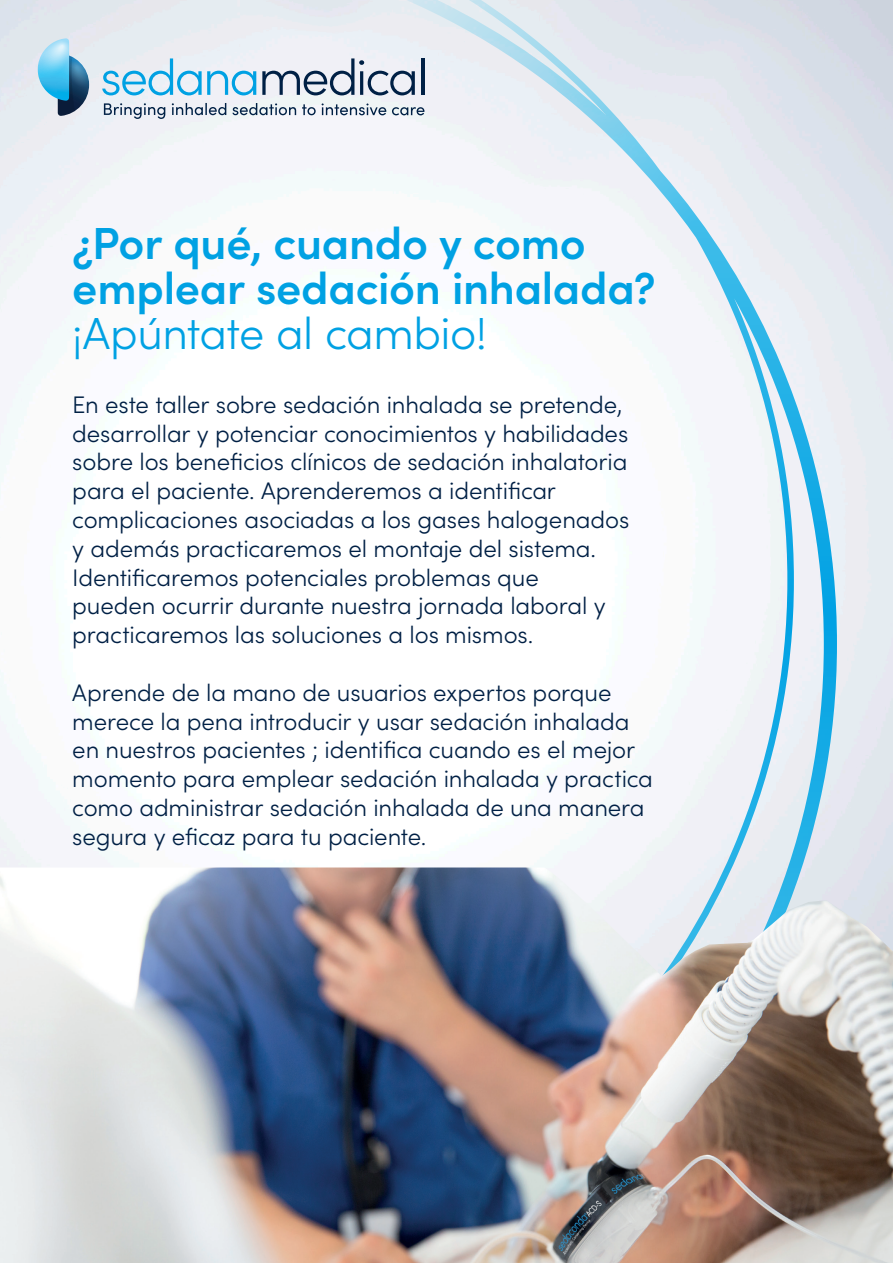
<style>
.page{position:relative;width:893px;height:1263px;background:#fff}
.page>*{position:absolute;margin:0;border:0;box-sizing:border-box;transform-origin:0 0}
.t1{font:600 45px/45px "Sofia Pro";letter-spacing:-.005em;color:#00a1e3}
.t2{font:300 45px "Sofia Pro";letter-spacing:-.01em;color:#00a1e3}
.t3{font:300 24px/28.8px "Sofia Pro";letter-spacing:-.005em;color:#002045}
</style>
<div class="page">
<svg style="left:372px;top:0;width:465px;height:867px"></svg>
<svg style="left:38px;top:38px;width:51px;height:78px;background:#7fb4ce"></svg>
<svg style="left:102px;top:58px;width:154px;height:37px"></svg>
<svg style="left:262px;top:58px;width:153px;height:37px"></svg>
<hr style="left:421px;top:58px;width:3px;height:37px;background:#002045">
<svg style="left:104px;top:103px;width:61px;height:16px"></svg>
<svg style="left:172px;top:103px;width:54px;height:12px"></svg>
<svg style="left:232px;top:103px;width:64px;height:12px"></svg>
<svg style="left:302px;top:104px;width:14px;height:11px"></svg>
<svg style="left:322px;top:103px;width:64px;height:12px"></svg>
<svg style="left:392px;top:107px;width:32px;height:8px"></svg>
<img style="left:0;top:867px;width:893px;height:396px">
<p class="t1" style="left:72px;top:218px;width:585px">¿Por qué, cuando y como emplear sedación inhalada?</p>
<p class="t2" style="left:72px;top:301px;width:416px">¡Apúntate al cambio!</p>
<p class="t3" style="left:72px;top:389px;width:559px">En este taller sobre sedación inhalada se pretende, desarrollar y potenciar conocimientos y habilidades sobre los beneficios clínicos de sedación inhalatoria para el paciente. Aprenderemos a identificar complicaciones asociadas a los gases halogenados y además practicaremos el montaje del sistema.<br>Identificaremos potenciales problemas que<br>pueden ocurrir durante nuestra jornada laboral y practicaremos las soluciones a los mismos.</p>
<p class="t3" style="left:72px;top:677px;width:582px">Aprende de la mano de usuarios expertos porque merece la pena introducir y usar sedación inhalada en nuestros pacientes ; identifica cuando es el mejor momento para emplear sedación inhalada y practica como administrar sedación inhalada de una manera segura y eficaz para tu paciente.</p>
</div>
